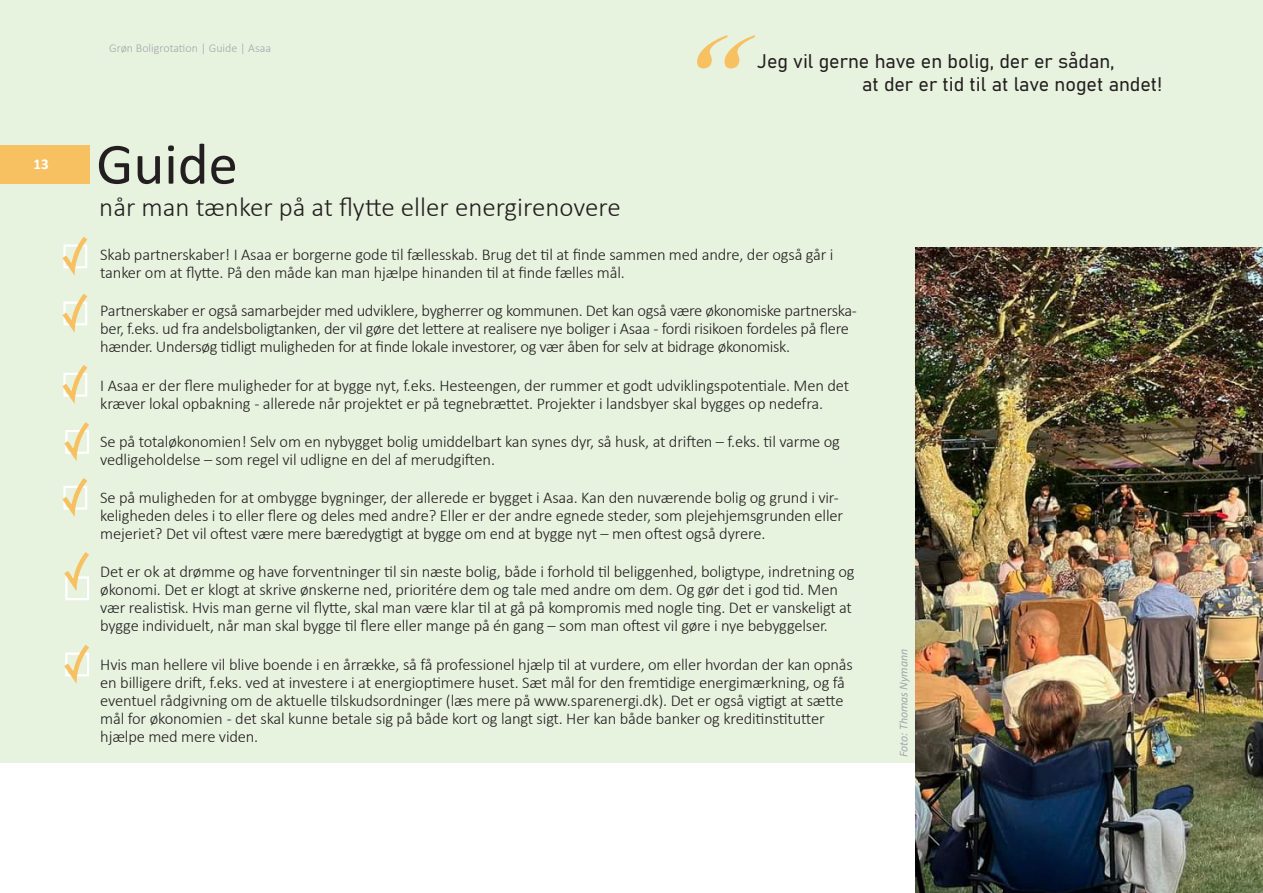
<style>
.page{position:relative;width:1263px;height:893px;background:#fff}
.page>*{position:absolute;margin:0;border:0;box-sizing:border-box;transform-origin:0 0}
.t1{font:130.2px "Commercial Script BT";color:#f7c161}
.t2{font:58.8px "Calibri";color:#231f20}
.Body_Text{font:300 27px "Calibri";color:#231f20}
.t3{font:19.5px/23.4px "Bahnschrift";color:#231f20}
.Body_Text-2{font:300 16.5px/18px "Calibri";letter-spacing:-.01em;color:#231f20}
.t4{font:700 15px "Calibri";color:#fff}
.Body_Text-3{font:300 12px "Calibri";color:#a5a6aa}
.Body_Text-4{font:italic 12px "Calibri";letter-spacing:-.01em;color:#a5a6aa}
</style>
<div class="page">
<div style="left:0;top:0;width:1263px;height:762px;background:#e7f2df"></div>
<img style="left:915px;top:248px;width:348px;height:645px">
<div style="left:0;top:145px;width:89px;height:38px;background:#f7c161"></div>
<svg style="left:62px;top:236px;width:26px;height:97px"></svg>
<svg style="left:62px;top:365px;width:27px;height:152px"></svg>
<div style="left:65px;top:576px;width:24px;height:24px;border:2px solid #fff"></div>
<svg style="left:64px;top:552px;width:25px;height:47px"></svg>
<svg style="left:64px;top:645px;width:25px;height:39px"></svg>
<p class="t4" style="left:34px;top:154px;width:17px">13</p>
<p class="Body_Text-3" style="left:109px;top:41px;width:163px">Grøn Boligrotation | Guide | Asaa</p>
<p class="t2" style="left:96px;top:123px;width:143px">Guide</p>
<p class="Body_Text" style="left:99px;top:190px;width:523px">når man tænker på at flytte eller energirenovere</p>
<p class="t1" style="left:662px;top:6px;width:65px">“</p>
<p class="t3" style="left:862px;top:48px;width:302px;text-indent:-105px">Jeg vil gerne have en bolig, der er sådan,<br>at der er tid til at lave noget andet!</p>
<p class="Body_Text-2" style="left:100px;top:246px;width:735px">Skab partnerskaber! I Asaa er borgerne gode til fællesskab. Brug det til at finde sammen med andre, der også går i tanker om at flytte. På den måde kan man hjælpe hinanden til at finde fælles mål.</p>
<p class="Body_Text-2" style="left:100px;top:302px;width:758px">Partnerskaber er også samarbejder med udviklere, bygherrer og kommunen. Det kan også være økonomiske partnerska&shy;ber, f.eks. ud fra andelsboligtanken, der vil gøre det lettere at realisere nye boliger i Asaa - fordi risikoen fordeles på flere hænder. Undersøg tidligt muligheden for at finde lokale investorer, og vær åben for selv at bidrage økonomisk.</p>
<p class="Body_Text-2" style="left:100px;top:376px;width:750px">I Asaa er der flere muligheder for at bygge nyt, f.eks. Hesteengen, der rummer et godt udviklingspotentiale. Men det kræver lokal opbakning - allerede når projektet er på tegnebrættet. Projekter i landsbyer skal bygges op nedefra.</p>
<p class="Body_Text-2" style="left:100px;top:432px;width:741px">Se på totaløkonomien! Selv om en nybygget bolig umiddelbart kan synes dyr, så husk, at driften – f.eks. til varme og vedligeholdelse – som regel vil udligne en del af merudgiften.</p>
<p class="Body_Text-2" style="left:100px;top:489px;width:744px">Se på muligheden for at ombygge bygninger, der allerede er bygget i Asaa. Kan den nuværende bolig og grund i vir&shy;keligheden deles i to eller flere og deles med andre? Eller er der andre egnede steder, som plejehjemsgrunden eller mejeriet? Det vil oftest være mere bæredygtigt at bygge om end at bygge nyt – men oftest også dyrere.</p>
<p class="Body_Text-2" style="left:100px;top:563px;width:756px">Det er ok at drømme og have forventninger til sin næste bolig, både i forhold til beliggenhed, boligtype, indretning og økonomi. Det er klogt at skrive ønskerne ned, prioritére dem og tale med andre om dem. Og gør det i god tid. Men vær realistisk. Hvis man gerne vil flytte, skal man være klar til at gå på kompromis med nogle ting. Det er vanskeligt at bygge individuelt, når man skal bygge til flere eller mange på én gang – som man oftest vil gøre i nye bebyggelser.</p>
<p class="Body_Text-2" style="left:100px;top:655px;width:754px">Hvis man hellere vil blive boende i en årrække, så få professionel hjælp til at vurdere, om eller hvordan der kan opnås en billigere drift, f.eks. ved at investere i at energioptimere huset. Sæt mål for den fremtidige energimærkning, og få eventuel rådgivning om de aktuelle tilskudsordninger (læs mere på www.sparenergi.dk). Det er også vigtigt at sætte mål for økonomien - det skal kunne betale sig på både kort og langt sigt. Her kan både banker og kreditinstitutter hjælpe med mere viden.</p>
<p class="Body_Text-4" style="left:895px;top:757px;width:109px;rotate:-90deg">Foto: Thomas Nymann</p>
</div>
